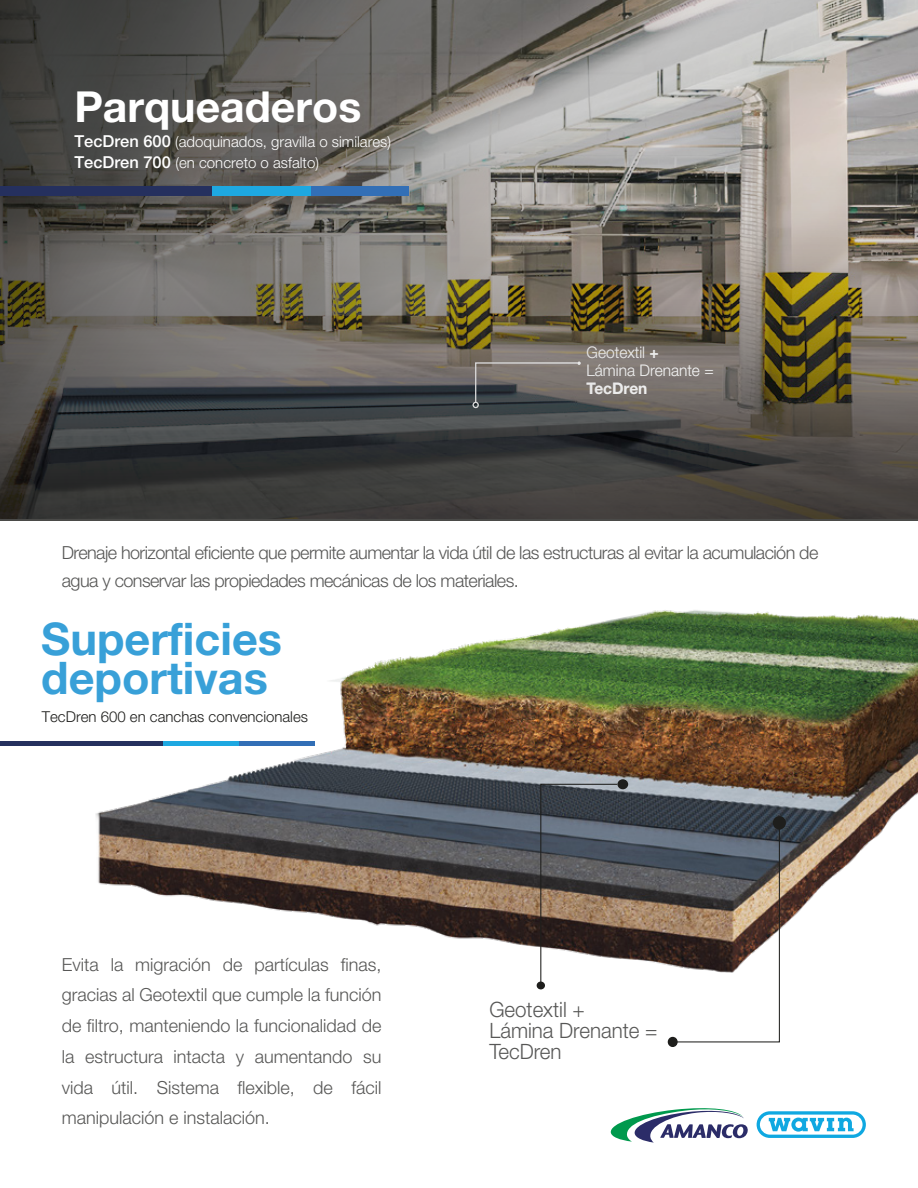
<style>
.page{position:relative;width:918px;height:1188px;background:#fff}
.page>*{position:absolute;margin:0;border:0;box-sizing:border-box;transform-origin:0 0}
.t1{font:700 45px/39px "Helvetica Neue LT Std";color:#38a0d8}
.t2{font:700 42.75px "Helvetica Neue LT Std";color:#fff}
.t3{font:300 21.15px/21.1px "Helvetica Neue LT Std";color:#575756}
.t4{font:300 18px/30.8px "Helvetica Neue LT Std";letter-spacing:-.03em;color:#575756}
.t5{font:300 16.05px/17.5px "Helvetica Neue LT Std";color:#fff}
.t6{font:700 16.05px "Helvetica Neue LT Std";color:#fff}
.t7{font:300 15px "Helvetica Neue LT Std";color:#fff}
.t8{font:300 15px "Helvetica Neue LT Std";color:#1d1d1b}
.s1{font-weight:500;font-size:16.5px}
.s2{font-weight:700}
</style>
<div class="page">
<img style="left:78px;top:520px;width:840px;height:527px">
<div style="left:668px;top:1038px;width:9px;height:8px;background:#1e1e1c;border-radius:50%"></div>
<div style="left:668px;top:1037px;width:10px;height:10px;border:2px solid #1e1e1c;border-radius:50%"></div>
<svg style="left:672px;top:828px;width:108px;height:215px"></svg>
<div style="left:773px;top:816px;width:13px;height:14px;background:#1e1e1c;border-radius:50%"></div>
<div style="left:537px;top:982px;width:7px;height:7px;background:#1e1e1c;border-radius:50%"></div>
<div style="left:537px;top:982px;width:8px;height:7px;border:1px solid #1e1e1c;border-radius:50%"></div>
<svg style="left:540px;top:783px;width:78px;height:204px"></svg>
<div style="left:617px;top:779px;width:11px;height:10px;background:#1e1e1c;border-radius:50%"></div>
<hr style="left:239px;top:742px;width:75px;height:4px;background:#326fb6">
<hr style="left:163px;top:742px;width:76px;height:4px;background:#1ea8e1">
<hr style="left:0;top:742px;width:163px;height:4px;background:#25305e">
<svg style="left:0;top:0;width:918px;height:519px;background:#6b6861"></svg>
<div style="left:310px;top:187px;width:99px;height:9px;background:#326fb6"></div>
<div style="left:212px;top:187px;width:98px;height:9px;background:#1ea8e1"></div>
<div style="left:0;top:187px;width:212px;height:9px;background:#25305e"></div>
<svg style="left:610px;top:1108px;width:138px;height:35px"></svg>
<svg style="left:757px;top:1111px;width:109px;height:27px"></svg>
<h2 class="t2" style="left:74px;top:80px;width:288px">Parqueaderos</h2>
<p class="t7" style="left:74px;top:133px;width:318px"><span class="s1">TecDren 600</span> (adoquinados, gravilla o similares)</p>
<p class="t7" style="left:74px;top:143px;width:6px">.</p>
<p class="t7" style="left:74px;top:154px;width:246px"><span class="s1">TecDren 700</span> (en concreto o asfalto)</p>
<p class="t5" style="left:587px;top:344px;width:129px">Geotextil <span class="s2">+<br></span>Lámina Drenante =</p>
<p class="t6" style="left:587px;top:378px;width:62px">TecDren</p>
<p class="t4" style="left:62px;top:538px;width:758px;line-height:28.5px">Drenaje horizontal eficiente que permite aumentar la vida útil de las estructuras al evitar la acumulación de agua y conservar las propiedades mecánicas de los materiales.</p>
<h1 class="t1" style="left:41px;top:619px;width:242px">Superficies deportivas</h1>
<p class="t8" style="left:42px;top:707px;width:268px">TecDren 600 en canchas convencionales</p>
<p class="t4" style="left:62px;top:949px;width:321px;text-align:justify">Evita la migración de partículas finas, gracias al Geotextil que cumple la función de filtro, manteniendo la funcionalidad de la estructura intacta y aumentando su vida útil. Sistema flexible, de fácil manipulación e instalación.</p>
<p class="t3" style="left:489px;top:998px;width:170px">Geotextil +<br>Lámina Drenante =<br>TecDren</p>
</div>
